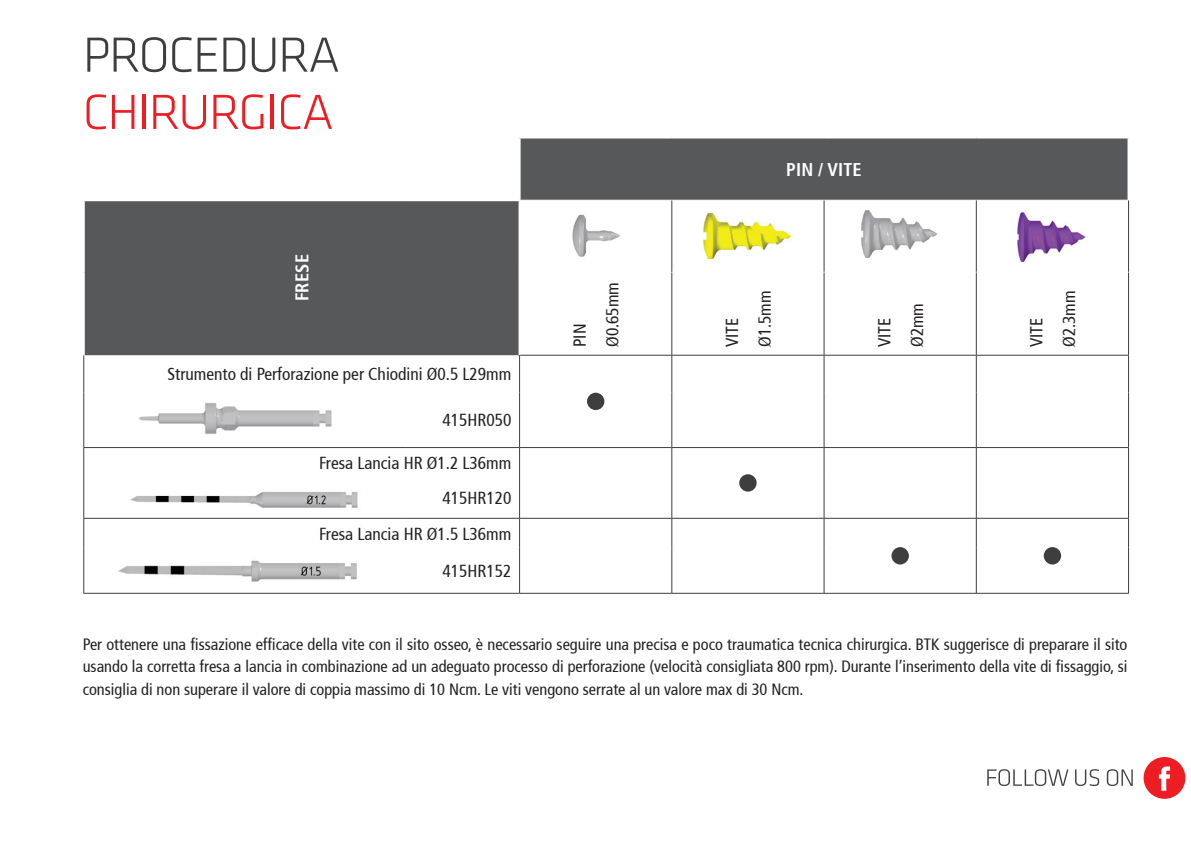
<style>
.page{position:relative;width:1191px;height:842px;background:#fff}
.page>*{position:absolute;margin:0;border:0;box-sizing:border-box;transform-origin:0 0}
.t1{font:300 51px "Klavika";letter-spacing:-.03em;color:#ee1d23}
.t2{font:300 51px "Klavika";letter-spacing:-.03em;color:#3e3e3f}
.t3{font:700 condensed 18.4px "Frutiger";letter-spacing:.015em;color:#fff}
.t4{font:condensed 17.4px/35.4px "Frutiger";color:#231f20;text-align:right}
.t5{font:condensed 17.4px "Frutiger LT Std";color:#231f20}
.t6{font:condensed 16.4px/22.4px "Frutiger";color:#231f20;text-align:justify}
</style>
<div class="page">
<svg style="left:987px;top:769px;width:145px;height:17px"></svg>
<svg style="left:1143px;top:757px;width:42px;height:42px"></svg>
<svg style="left:85px;top:138px;width:1043px;height:217px"></svg>
<hr style="left:83px;top:355px;width:1px;height:37px;background:#3e3e3f">
<hr style="left:83px;top:392px;width:1px;height:55px;background:#3e3e3f">
<hr style="left:83px;top:447px;width:322px;height:1px;background:#3e3e3f">
<svg style="left:83px;top:448px;width:1px;height:29px"></svg>
<hr style="left:405px;top:447px;width:114px;height:1px;background:#3e3e3f">
<hr style="left:519px;top:447px;width:152px;height:1px;background:#3e3e3f">
<hr style="left:83px;top:477px;width:1px;height:41px;background:#3e3e3f">
<hr style="left:83px;top:518px;width:322px;height:1px;background:#3e3e3f">
<hr style="left:83px;top:518px;width:1px;height:30px;background:#3e3e3f">
<hr style="left:405px;top:518px;width:114px;height:1px;background:#3e3e3f">
<hr style="left:519px;top:518px;width:152px;height:1px;background:#3e3e3f">
<hr style="left:83px;top:548px;width:1px;height:45px;background:#3e3e3f">
<hr style="left:83px;top:593px;width:322px;height:1px;background:#3e3e3f">
<hr style="left:405px;top:593px;width:114px;height:1px;background:#3e3e3f">
<hr style="left:519px;top:593px;width:152px;height:1px;background:#3e3e3f">
<hr style="left:671px;top:355px;width:1px;height:37px;background:#3e3e3f">
<hr style="left:671px;top:392px;width:1px;height:55px;background:#3e3e3f">
<hr style="left:671px;top:447px;width:153px;height:1px;background:#3e3e3f">
<svg style="left:671px;top:448px;width:1px;height:29px"></svg>
<hr style="left:671px;top:477px;width:1px;height:41px;background:#3e3e3f">
<hr style="left:671px;top:518px;width:153px;height:1px;background:#3e3e3f">
<hr style="left:671px;top:518px;width:1px;height:30px;background:#3e3e3f">
<hr style="left:671px;top:548px;width:1px;height:45px;background:#3e3e3f">
<hr style="left:671px;top:593px;width:153px;height:1px;background:#3e3e3f">
<hr style="left:823px;top:355px;width:1px;height:37px;background:#3e3e3f">
<hr style="left:823px;top:392px;width:1px;height:55px;background:#3e3e3f">
<hr style="left:824px;top:447px;width:152px;height:1px;background:#3e3e3f">
<svg style="left:823px;top:448px;width:1px;height:29px"></svg>
<hr style="left:976px;top:447px;width:152px;height:1px;background:#3e3e3f">
<hr style="left:823px;top:477px;width:1px;height:41px;background:#3e3e3f">
<hr style="left:824px;top:518px;width:152px;height:1px;background:#3e3e3f">
<hr style="left:823px;top:518px;width:1px;height:30px;background:#3e3e3f">
<hr style="left:823px;top:548px;width:1px;height:45px;background:#3e3e3f">
<hr style="left:824px;top:593px;width:152px;height:1px;background:#3e3e3f">
<hr style="left:976px;top:355px;width:1px;height:37px;background:#3e3e3f">
<hr style="left:1128px;top:355px;width:1px;height:37px;background:#3e3e3f">
<hr style="left:976px;top:392px;width:1px;height:55px;background:#3e3e3f">
<hr style="left:1128px;top:392px;width:1px;height:56px;background:#3e3e3f">
<svg style="left:976px;top:448px;width:1px;height:29px"></svg>
<svg style="left:1128px;top:448px;width:1px;height:29px"></svg>
<hr style="left:976px;top:477px;width:1px;height:41px;background:#3e3e3f">
<hr style="left:1128px;top:477px;width:1px;height:41px;background:#3e3e3f">
<hr style="left:976px;top:518px;width:152px;height:1px;background:#3e3e3f">
<hr style="left:976px;top:518px;width:1px;height:30px;background:#3e3e3f">
<hr style="left:976px;top:548px;width:1px;height:45px;background:#3e3e3f">
<hr style="left:976px;top:593px;width:152px;height:1px;background:#3e3e3f">
<hr style="left:1128px;top:518px;width:1px;height:30px;background:#3e3e3f">
<hr style="left:1128px;top:548px;width:1px;height:45px;background:#3e3e3f">
<hr style="left:518px;top:138px;width:2px;height:61px;background:#fff">
<hr style="left:1127px;top:138px;width:2px;height:62px;background:#fff">
<hr style="left:520px;top:200px;width:152px;height:1px;background:#fff">
<hr style="left:518px;top:272px;width:154px;height:1px;background:#fff">
<hr style="left:518px;top:355px;width:154px;height:1px;background:#3e3e3f">
<hr style="left:672px;top:200px;width:152px;height:1px;background:#fff">
<hr style="left:824px;top:200px;width:152px;height:1px;background:#fff">
<hr style="left:976px;top:200px;width:153px;height:1px;background:#fff">
<hr style="left:671px;top:200px;width:1px;height:72px;background:#3e3e3f">
<hr style="left:823px;top:200px;width:1px;height:72px;background:#3e3e3f">
<hr style="left:976px;top:200px;width:1px;height:72px;background:#3e3e3f">
<hr style="left:1128px;top:200px;width:1px;height:72px;background:#3e3e3f">
<hr style="left:672px;top:272px;width:152px;height:1px;background:#fff">
<hr style="left:824px;top:272px;width:152px;height:1px;background:#fff">
<hr style="left:976px;top:272px;width:152px;height:1px;background:#fff">
<hr style="left:671px;top:272px;width:1px;height:83px;background:#3e3e3f">
<hr style="left:823px;top:272px;width:1px;height:83px;background:#3e3e3f">
<hr style="left:976px;top:272px;width:1px;height:83px;background:#3e3e3f">
<hr style="left:1128px;top:272px;width:1px;height:83px;background:#3e3e3f">
<hr style="left:672px;top:355px;width:152px;height:1px;background:#3e3e3f">
<hr style="left:824px;top:355px;width:152px;height:1px;background:#3e3e3f">
<hr style="left:976px;top:355px;width:152px;height:1px;background:#3e3e3f">
<hr style="left:83px;top:199px;width:322px;height:2px;background:#fff">
<hr style="left:405px;top:199px;width:115px;height:2px;background:#fff">
<hr style="left:518px;top:201px;width:2px;height:71px;background:#fff">
<hr style="left:518px;top:272px;width:2px;height:83px;background:#fff">
<hr style="left:519px;top:355px;width:1px;height:37px;background:#3e3e3f">
<hr style="left:519px;top:392px;width:1px;height:55px;background:#3e3e3f">
<svg style="left:519px;top:448px;width:1px;height:29px"></svg>
<hr style="left:519px;top:477px;width:1px;height:41px;background:#3e3e3f">
<hr style="left:519px;top:518px;width:1px;height:30px;background:#3e3e3f">
<hr style="left:519px;top:548px;width:1px;height:45px;background:#3e3e3f">
<img style="left:570px;top:211px;width:51px;height:50px">
<img style="left:697px;top:209px;width:101px;height:55px">
<img style="left:856px;top:207px;width:88px;height:58px">
<img style="left:1013px;top:209px;width:78px;height:54px">
<div style="left:587px;top:393px;width:17px;height:17px;background:#3e3e3f;border-radius:50%"></div>
<img style="left:139px;top:402px;width:193px;height:32px">
<div style="left:739px;top:474px;width:17px;height:18px;background:#3e3e3f;border-radius:50%"></div>
<img style="left:130px;top:491px;width:228px;height:17px">
<div style="left:891px;top:547px;width:18px;height:17px;background:#3e3e3f;border-radius:50%"></div>
<div style="left:1043px;top:547px;width:18px;height:17px;background:#3e3e3f;border-radius:50%"></div>
<img style="left:118px;top:560px;width:239px;height:22px">
<h1 class="t2" style="left:83px;top:27px;width:259px">PROCEDURA</h1>
<h1 class="t1" style="left:83px;top:84px;width:252px">CHIRURGICA</h1>
<p class="t3" style="left:291px;top:301px;width:49px;rotate:-90deg">FRESE</p>
<p class="t4" style="left:167px;top:357px;width:345px">Strumento di Perforazione per Chiodini Ø0.5 L29mm</p>
<p class="t4" style="left:442px;top:403px;width:71px">415HR050</p>
<p class="t4" style="left:319px;top:445px;width:194px">Fresa Lancia HR Ø1.2 L36mm<br>415HR120<br>Fresa Lancia HR Ø1.5 L36mm</p>
<p class="t4" style="left:442px;top:553px;width:71px">415HR152</p>
<p class="t5" style="left:569px;top:347px;width:25px;rotate:-90deg">PIN</p>
<p class="t4" style="left:595px;top:347px;width:66px;rotate:-90deg">Ø0.65mm</p>
<p class="t3" style="left:786px;top:158px;width:77px">PIN / VITE</p>
<p class="t5" style="left:722px;top:347px;width:31px;rotate:-90deg">VITE</p>
<p class="t4" style="left:747px;top:347px;width:58px;rotate:-90deg">Ø1.5mm</p>
<p class="t5" style="left:874px;top:347px;width:31px;rotate:-90deg">VITE</p>
<p class="t4" style="left:899px;top:347px;width:46px;rotate:-90deg">Ø2mm</p>
<p class="t5" style="left:1026px;top:347px;width:31px;rotate:-90deg">VITE</p>
<p class="t4" style="left:1051px;top:347px;width:58px;rotate:-90deg">Ø2.3mm</p>
<p class="t6" style="left:83px;top:633px;width:1046px">Per ottenere una fissazione efficace della vite con il sito osseo, è necessario seguire una precisa e poco traumatica tecnica chirurgica. BTK suggerisce di preparare il sito usando la corretta fresa a lancia in combinazione ad un adeguato processo di perforazione (velocità consigliata 800 rpm). Durante l’inserimento della vite di fissaggio, si consiglia di non superare il valore di coppia massimo di 10 Ncm. Le viti vengono serrate al un valore max di 30 Ncm.</p>
</div>
